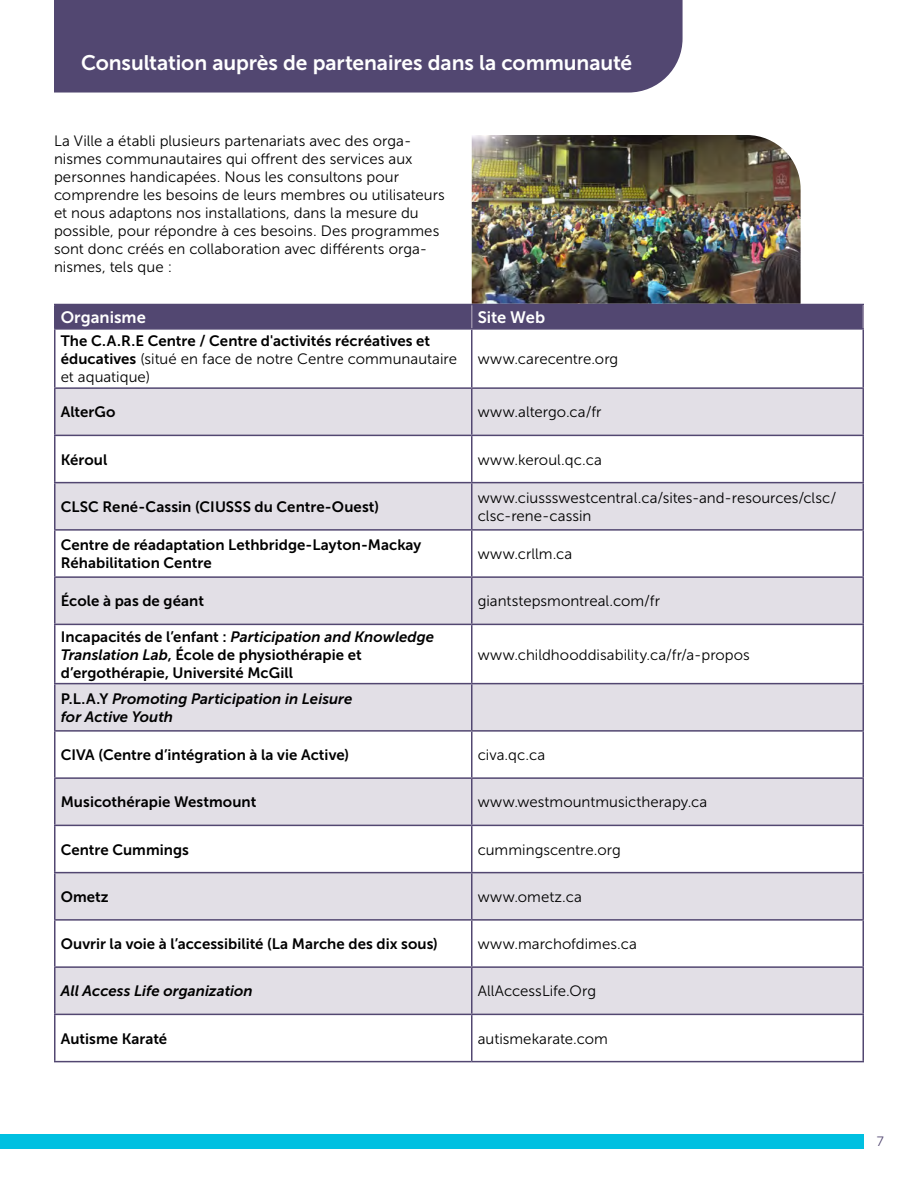
<style>
.page{position:relative;width:918px;height:1188px;background:#fff}
.page>*{position:absolute;margin:0;border:0;box-sizing:border-box;transform-origin:0 0}
.Section_Header{font:21px "Museo Sans 700";letter-spacing:-.005em;color:#fff}
.table_header{font:16.5px "Museo Sans 700";color:#fff}
.Paragraphs{font:15px/18px "Museo Sans 300";letter-spacing:.005em;color:#000}
.Paragraphs-2{font:15px/18px "Museo Sans 700";letter-spacing:.005em;color:#000}
.Paragraphs-3{font:italic 15px/18px "Museo Sans 700";color:#000}
.t1{font:13.5px "Museo Sans 300";color:#524771}
.s1{font-family:"Museo Sans 300"}
.s2{font-style:italic}
.s3{font-style:normal}
</style>
<div class="page">
<div style="left:0;top:1134px;width:864px;height:15px;background:#00c0e1"></div>
<div style="left:54px;top:0;width:629px;height:93px;background:#524771"></div>
<img style="left:472px;top:135px;width:329px;height:169px">
<svg style="left:56px;top:389px;width:806px;height:625px;fill:#e2dfe6"></svg>
<hr style="left:54px;top:304px;width:418px;height:1px;background:#524771">
<hr style="left:54px;top:305px;width:2px;height:23px;background:#524771">
<hr style="left:472px;top:304px;width:392px;height:1px;background:#524771">
<hr style="left:54px;top:328px;width:418px;height:2px;background:#524771">
<hr style="left:472px;top:328px;width:392px;height:2px;background:#524771">
<div style="left:56px;top:304px;width:806px;height:25px;background:#524771"></div>
<hr style="left:862px;top:305px;width:2px;height:23px;background:#978da7">
<hr style="left:54px;top:330px;width:2px;height:57px;background:#524771">
<hr style="left:471px;top:330px;width:1px;height:57px;background:#524771">
<hr style="left:862px;top:330px;width:2px;height:57px;background:#524771">
<hr style="left:54px;top:387px;width:418px;height:2px;background:#524771">
<hr style="left:54px;top:389px;width:2px;height:46px;background:#524771">
<hr style="left:472px;top:387px;width:392px;height:2px;background:#524771">
<hr style="left:471px;top:389px;width:1px;height:46px;background:#524771">
<hr style="left:862px;top:389px;width:2px;height:46px;background:#524771">
<hr style="left:54px;top:435px;width:418px;height:1px;background:#524771">
<hr style="left:54px;top:436px;width:2px;height:46px;background:#524771">
<hr style="left:472px;top:435px;width:392px;height:1px;background:#524771">
<hr style="left:471px;top:436px;width:1px;height:46px;background:#524771">
<hr style="left:862px;top:436px;width:2px;height:46px;background:#524771">
<hr style="left:54px;top:482px;width:418px;height:1px;background:#524771">
<hr style="left:54px;top:483px;width:2px;height:46px;background:#524771">
<hr style="left:472px;top:482px;width:392px;height:1px;background:#524771">
<hr style="left:471px;top:483px;width:1px;height:46px;background:#524771">
<hr style="left:862px;top:483px;width:2px;height:46px;background:#524771">
<hr style="left:54px;top:529px;width:418px;height:2px;background:#524771">
<hr style="left:54px;top:531px;width:2px;height:45px;background:#524771">
<hr style="left:472px;top:529px;width:392px;height:2px;background:#524771">
<hr style="left:471px;top:531px;width:1px;height:45px;background:#524771">
<hr style="left:862px;top:531px;width:2px;height:45px;background:#524771">
<hr style="left:54px;top:576px;width:418px;height:2px;background:#524771">
<hr style="left:54px;top:578px;width:2px;height:46px;background:#524771">
<hr style="left:472px;top:576px;width:392px;height:2px;background:#524771">
<hr style="left:471px;top:578px;width:1px;height:46px;background:#524771">
<hr style="left:862px;top:578px;width:2px;height:46px;background:#524771">
<hr style="left:54px;top:624px;width:418px;height:1px;background:#524771">
<hr style="left:54px;top:625px;width:2px;height:58px;background:#524771">
<hr style="left:472px;top:624px;width:392px;height:1px;background:#524771">
<hr style="left:471px;top:625px;width:1px;height:58px;background:#524771">
<hr style="left:862px;top:625px;width:2px;height:58px;background:#524771">
<hr style="left:54px;top:683px;width:418px;height:1px;background:#524771">
<hr style="left:54px;top:684px;width:2px;height:46px;background:#524771">
<hr style="left:472px;top:683px;width:392px;height:1px;background:#524771">
<hr style="left:471px;top:684px;width:1px;height:46px;background:#524771">
<hr style="left:862px;top:684px;width:2px;height:46px;background:#524771">
<hr style="left:54px;top:730px;width:418px;height:2px;background:#524771">
<hr style="left:54px;top:732px;width:2px;height:45px;background:#524771">
<hr style="left:472px;top:730px;width:392px;height:2px;background:#524771">
<hr style="left:471px;top:732px;width:1px;height:45px;background:#524771">
<hr style="left:862px;top:732px;width:2px;height:45px;background:#524771">
<hr style="left:54px;top:777px;width:418px;height:2px;background:#524771">
<hr style="left:54px;top:779px;width:2px;height:46px;background:#524771">
<hr style="left:472px;top:777px;width:392px;height:2px;background:#524771">
<hr style="left:471px;top:779px;width:1px;height:46px;background:#524771">
<hr style="left:862px;top:779px;width:2px;height:46px;background:#524771">
<hr style="left:54px;top:825px;width:418px;height:1px;background:#524771">
<hr style="left:54px;top:826px;width:2px;height:46px;background:#524771">
<hr style="left:472px;top:825px;width:392px;height:1px;background:#524771">
<hr style="left:471px;top:826px;width:1px;height:46px;background:#524771">
<hr style="left:862px;top:826px;width:2px;height:46px;background:#524771">
<hr style="left:54px;top:872px;width:418px;height:1px;background:#524771">
<hr style="left:54px;top:873px;width:2px;height:46px;background:#524771">
<hr style="left:472px;top:872px;width:392px;height:1px;background:#524771">
<hr style="left:471px;top:873px;width:1px;height:46px;background:#524771">
<hr style="left:862px;top:873px;width:2px;height:46px;background:#524771">
<hr style="left:54px;top:919px;width:418px;height:2px;background:#524771">
<hr style="left:54px;top:921px;width:2px;height:45px;background:#524771">
<hr style="left:472px;top:919px;width:392px;height:2px;background:#524771">
<hr style="left:471px;top:921px;width:1px;height:45px;background:#524771">
<hr style="left:862px;top:921px;width:2px;height:45px;background:#524771">
<hr style="left:54px;top:966px;width:418px;height:2px;background:#524771">
<hr style="left:54px;top:968px;width:2px;height:46px;background:#524771">
<hr style="left:472px;top:966px;width:392px;height:2px;background:#524771">
<hr style="left:471px;top:968px;width:1px;height:46px;background:#524771">
<hr style="left:862px;top:968px;width:2px;height:46px;background:#524771">
<hr style="left:54px;top:1014px;width:418px;height:1px;background:#524771">
<hr style="left:54px;top:1015px;width:2px;height:46px;background:#524771">
<hr style="left:472px;top:1014px;width:392px;height:1px;background:#524771">
<hr style="left:471px;top:1015px;width:1px;height:46px;background:#524771">
<hr style="left:862px;top:1015px;width:2px;height:46px;background:#524771">
<hr style="left:54px;top:1061px;width:418px;height:1px;background:#524771">
<hr style="left:472px;top:1061px;width:392px;height:1px;background:#524771">
<h2 class="Section_Header" style="left:81px;top:51px;width:553px">Consultation auprès de partenaires dans la communauté</h2>
<p class="Paragraphs" style="left:54px;top:132px;width:392px">La Ville a établi plusieurs partenariats avec des orga&shy;nismes communautaires qui offrent des services aux personnes handicapées. Nous les consultons pour comprendre les besoins de leurs membres ou utilisateurs et nous adaptons nos installations, dans la mesure du possible, pour répondre à ces besoins. Des programmes sont donc créés en collaboration avec différents orga&shy;nismes, tels que :</p>
<p class="table_header" style="left:61px;top:308px;width:87px">Organisme</p>
<p class="table_header" style="left:478px;top:308px;width:69px">Site Web</p>
<p class="Paragraphs-2" style="left:61px;top:332px;width:398px">The C.A.R.E Centre / Centre d'activités récréatives et éducatives <span class="s1">(situé en face de notre Centre communautaire et aquatique)</span></p>
<p class="Paragraphs" style="left:478px;top:350px;width:142px">www.carecentre.org</p>
<p class="Paragraphs-2" style="left:61px;top:403px;width:56px">AlterGo</p>
<p class="Paragraphs" style="left:478px;top:403px;width:125px">www.altergo.ca/fr</p>
<p class="Paragraphs-2" style="left:61px;top:450px;width:48px">Kéroul</p>
<p class="Paragraphs" style="left:478px;top:451px;width:126px">www.keroul.qc.ca</p>
<p class="Paragraphs-2" style="left:61px;top:498px;width:320px">CLSC René-Cassin (CIUSSS du Centre-Ouest)</p>
<p class="Paragraphs" style="left:478px;top:489px;width:360px">www.ciussswestcentral.ca/sites-and-resources/clsc/ clsc-rene-cassin</p>
<p class="Paragraphs-2" style="left:61px;top:536px;width:362px">Centre de réadaptation Lethbridge-Layton-Mackay<br>Réhabilitation Centre</p>
<p class="Paragraphs" style="left:478px;top:545px;width:96px">www.crllm.ca</p>
<p class="Paragraphs-2" style="left:61px;top:592px;width:145px">École à pas de géant</p>
<p class="Paragraphs" style="left:478px;top:592px;width:184px">giantstepsmontreal.com/fr</p>
<p class="Paragraphs-2" style="left:61px;top:627px;width:375px">Incapacités de l’enfant : <span class="s2">Participation and Knowledge<br>Translation Lab</span>, École de physiothérapie et d’ergothérapie, Université McGill</p>
<p class="Paragraphs" style="left:478px;top:646px;width:274px">www.childhooddisability.ca/fr/a-propos</p>
<p class="Paragraphs-3" style="left:61px;top:690px;width:293px"><span class="s3">P.L.A.Y</span> Promoting Participation in Leisure for Active Youth</p>
<p class="Paragraphs-2" style="left:61px;top:746px;width:290px">CIVA (Centre d’intégration à la vie Active)</p>
<p class="Paragraphs" style="left:478px;top:746px;width:69px">civa.qc.ca</p>
<p class="Paragraphs-2" style="left:61px;top:793px;width:197px">Musicothérapie Westmount</p>
<p class="Paragraphs" style="left:478px;top:793px;width:231px">www.westmountmusictherapy.ca</p>
<p class="Paragraphs-2" style="left:61px;top:840px;width:130px">Centre Cummings</p>
<p class="Paragraphs" style="left:478px;top:841px;width:145px">cummingscentre.org</p>
<p class="Paragraphs-2" style="left:61px;top:888px;width:50px">Ometz</p>
<p class="Paragraphs" style="left:478px;top:888px;width:106px">www.ometz.ca</p>
<p class="Paragraphs-2" style="left:61px;top:935px;width:379px">Ouvrir la voie à l’accessibilité (La Marche des dix sous)</p>
<p class="Paragraphs" style="left:478px;top:935px;width:161px">www.marchofdimes.ca</p>
<p class="Paragraphs-3" style="left:61px;top:982px;width:193px">All Access Life organization</p>
<p class="Paragraphs" style="left:478px;top:982px;width:120px">AllAccessLife.Org</p>
<p class="Paragraphs-2" style="left:61px;top:1029px;width:108px">Autisme Karaté</p>
<p class="Paragraphs" style="left:478px;top:1030px;width:132px">autismekarate.com</p>
<p class="t1" style="left:877px;top:1134px;width:9px">7</p>
</div>
